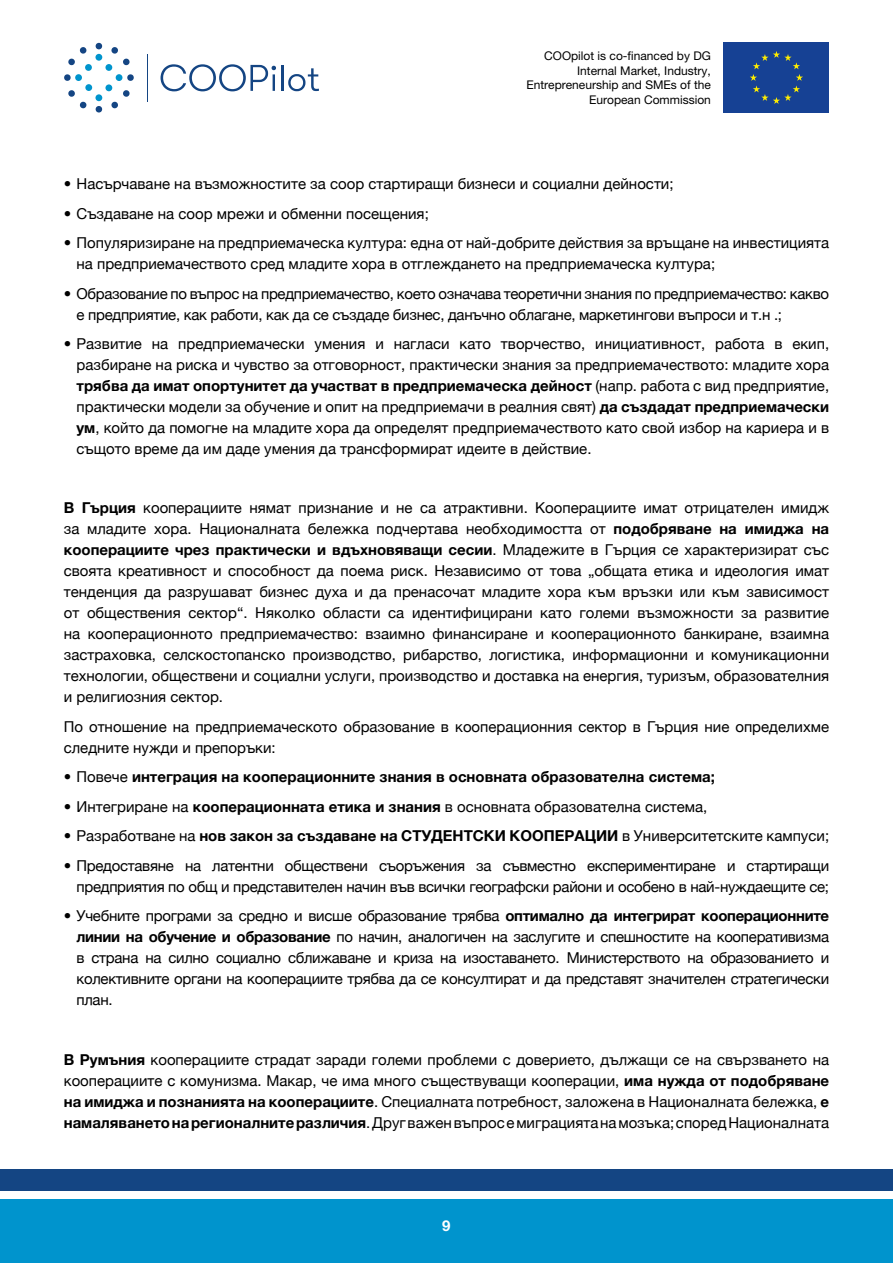
<style>
.page{position:relative;width:893px;height:1263px;background:#fff}
.page>*{position:absolute;margin:0;border:0;box-sizing:border-box;transform-origin:0 0}
.t1{font:15px/21px "Helvetica Neue";color:#000;text-align:justify}
.t2{font:15px/21px "Helvetica Neue";letter-spacing:-.02em;color:#000}
.t3{font:700 15px "Helvetica Neue";color:#000}
.t4{font:700 15px "Helvetica Neue LT Pro";color:#fff}
.t5{font:12px/14.4px "Helvetica Neue LT Pro";color:#000;text-align:right}
.s1{font-family:"Helvetica Neue LT Pro"}
.s2{font-weight:700}
.s3{font-family:"Helvetica Neue LT Pro";font-weight:400}
.s4{font-weight:400}
</style>
<div class="page">
<div style="left:0;top:1199px;width:893px;height:64px;background:#0094cd"></div>
<div style="left:724px;top:43px;width:105px;height:70px;background:#164194"></div>
<svg style="left:750px;top:51px;width:53px;height:53px"></svg>
<svg style="left:95px;top:43px;width:7px;height:7px"></svg>
<svg style="left:95px;top:106px;width:7px;height:7px"></svg>
<svg style="left:68px;top:47px;width:19px;height:19px"></svg>
<svg style="left:111px;top:90px;width:19px;height:19px"></svg>
<svg style="left:64px;top:74px;width:7px;height:7px"></svg>
<svg style="left:127px;top:74px;width:7px;height:7px"></svg>
<svg style="left:68px;top:90px;width:19px;height:19px"></svg>
<svg style="left:111px;top:47px;width:19px;height:19px"></svg>
<div style="left:95px;top:54px;width:7px;height:7px;background:#0094cd;border-radius:50%"></div>
<div style="left:105px;top:64px;width:7px;height:7px;background:#0094cd;border-radius:50%"></div>
<div style="left:116px;top:74px;width:6px;height:7px;background:#0094cd;border-radius:50%"></div>
<div style="left:85px;top:64px;width:7px;height:7px;background:#0094cd;border-radius:50%"></div>
<div style="left:105px;top:84px;width:7px;height:7px;background:#0094cd;border-radius:50%"></div>
<div style="left:75px;top:74px;width:7px;height:7px;background:#0094cd;border-radius:50%"></div>
<div style="left:85px;top:84px;width:7px;height:7px;background:#0094cd;border-radius:50%"></div>
<div style="left:95px;top:94px;width:7px;height:7px;background:#0094cd;border-radius:50%"></div>
<svg style="left:161px;top:64px;width:115px;height:27px"></svg>
<hr style="left:281px;top:65px;width:3px;height:26px;background:#144583">
<svg style="left:288px;top:68px;width:31px;height:23px"></svg>
<hr style="left:147px;top:54px;width:1px;height:47px;background:#144583">
<div style="left:0;top:1169px;width:893px;height:22px;background:#144583"></div>
<p class="t5" style="left:526px;top:49px;width:186px">COOpilot is co-financed by DG<br>Internal Market, Industry,<br>Entrepreneurship and SMEs of the<br>European Commission</p>
<p class="t1" style="left:64px;top:173px;width:611px"><span class="s1">•</span> Насърчаване на възможностите за coop стартиращи бизнеси и социални дейности;</p>
<p class="t1" style="left:64px;top:203px;width:367px"><span class="s1">•</span> Създаване на coop мрежи и обменни посещения;</p>
<p class="t1" style="left:77px;top:232px;width:754px;text-indent:-13px"><span class="s1">•</span> Популяризиране на предприемаческа култура: една от най-добрите действия за връщане на инвестицията на предприемачеството сред младите хора в отглеждането на предприемаческа култура;</p>
<p class="t2" style="left:77px;top:283px;width:754px;text-indent:-13px"><span class="s1">•</span> Образование по въпрос на предприемачество, което означава теоретични знания по предприемачество: какво е предприятие, как работи, как да се създаде бизнес, данъчно облагане, маркетингови въпроси и т.н .;</p>
<p class="t1" style="left:77px;top:333px;width:754px;text-indent:-13px"><span class="s1">•</span> Развитие на предприемачески умения и нагласи като творчество, инициативност, работа в екип, разбиране на риска и чувство за отговорност, практически знания за предприемачеството: младите хора <span class="s2">трябва да имат опортунитет да участват в предприемаческа дейност</span> (напр. работа с вид предприятие, практически модели за обучение и опит на предприемачи в реалния свят) <span class="s2">да създадат предприемачески ум</span>, който да помогне на младите хора да определят предприемачеството като свой избор на кариера и в същото време да им даде умения да трансформират идеите в действие.</p>
<p class="t1" style="left:64px;top:497px;width:767px"><span class="s2">В Гърция</span> кооперациите нямат признание и не са атрактивни. Кооперациите имат отрицателен имидж за младите хора. Националната бележка подчертава необходимостта от <span class="s2">подобряване на имиджа на кооперациите чрез практически и вдъхновяващи сесии</span>. Младежите в Гърция се характеризират със своята креативност и способност да поема риск. Независимо от това „общата етика и идеология имат тенденция да разрушават бизнес духа и да пренасочат младите хора към връзки или към зависимост от обществения сектор“. Няколко области са идентифицирани като големи възможности за развитие на кооперационното предприемачество: взаимно финансиране и кооперационното банкиране, взаимна застраховка, селскостопанско производство, рибарство, логистика, информационни и комуникационни технологии, обществени и социални услуги, производство и доставка на енергия, туризъм, образователния и религиозния сектор.</p>
<p class="t1" style="left:64px;top:716px;width:767px">По отношение на предприемаческото образование в кооперационния сектор в Гърция ние определихме следните нужди и препоръки:</p>
<p class="t3" style="left:64px;top:765px;width:653px"><span class="s3">•</span> <span class="s4">Повече</span> интеграция на кооперационните знания в основната образователна система;</p>
<p class="t1" style="left:64px;top:796px;width:645px"><span class="s1">•</span> Интегриране на <span class="s2">кооперационната етика и знания</span> в основната образователна система,</p>
<p class="t3" style="left:64px;top:824px;width:767px"><span class="s3">•</span> <span class="s4">Разработване на</span> нов закон за създаване на СТУДЕНТСКИ КООПЕРАЦИИ <span class="s4">в Университетските кампуси;</span></p>
<p class="t2" style="left:64px;top:855px;width:767px;text-align:right"><span class="s1">•</span> Предоставяне на латентни обществени съоръжения за съвместно експериментиране и стартиращи предприятия по общ и представителен начин във всички географски райони и особено в най-нуждаещите се;</p>
<p class="t1" style="left:77px;top:905px;width:754px;text-indent:-13px"><span class="s1">•</span> Учебните програми за средно и висше образование трябва <span class="s2">оптимално да интегрират кооперационните линии на обучение и образование</span> по начин, аналогичен на заслугите и спешностите на кооперативизма в страна на силно социално сближаване и криза на изоставането. Министерството на образованието и колективните органи на кооперациите трябва да се консултират и да представят значителен стратегически план.</p>
<p class="t1" style="left:64px;top:1048px;width:767px"><span class="s2">В Румъния</span> кооперациите страдат заради големи проблеми с доверието, дължащи се на свързването на кооперациите с комунизма. Макар, че има много съществуващи кооперации, <span class="s2">има нужда от подобряване на имиджа и познанията на кооперациите</span>. Специалната потребност, заложена в Националната бележка, <span class="s2">е намаляването на регионалните различия</span>. Друг важен въпрос е миграцията на мозъка; според Националната</p>
<p class="t4" style="left:442px;top:1216px;width:10px">9</p>
</div>
